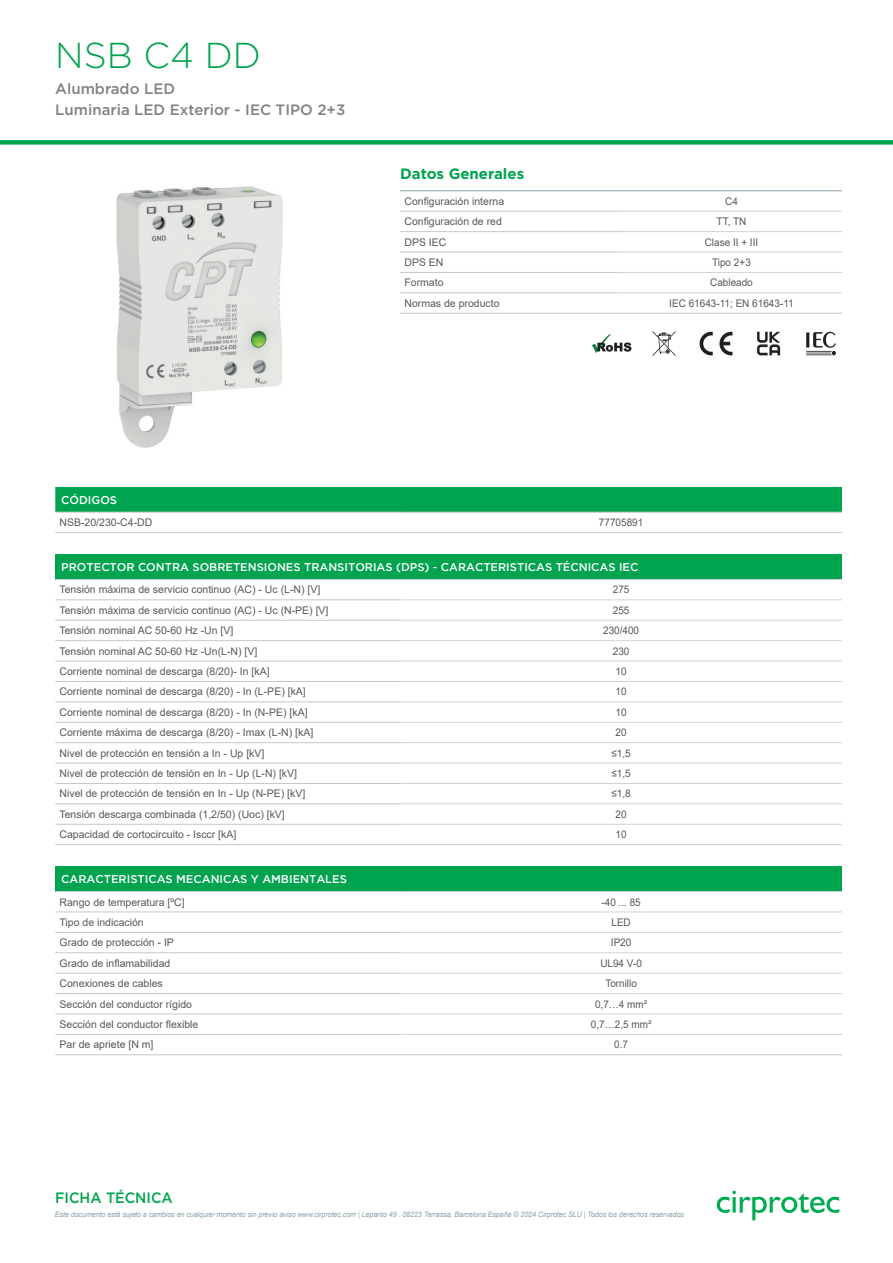
<style>
.page{position:relative;width:893px;height:1263px;background:#fff}
.page>*{position:absolute;margin:0;border:0;box-sizing:border-box;transform-origin:0 0}
.t1{font:300 36px "Gotham";color:#00a34e}
.t2{font:500 15px/21.3px "Gotham";color:#808285}
.t3{font:700 15px "Gotham";color:#00a34e}
.t4{font:500 15px "Gotham";color:#00a34e;scale:.95 1}
.t5{font:500 11.25px "Gotham";color:#fff}
.t6{font:10.5px "Arial";color:#57585a}
.t7{font:10.5px "Arial";color:#57585a;scale:.95 1}
.t8{font:italic 7.5px "Arial";letter-spacing:-.01em;color:#8ba2aa;scale:.95 1}
</style>
<div class="page">
<img style="left:116px;top:186px;width:167px;height:262px">
<hr style="left:400px;top:211px;width:221px;height:1px;background:#c0cace">
<hr style="left:400px;top:231px;width:221px;height:1px;background:#c0cace">
<hr style="left:621px;top:211px;width:221px;height:1px;background:#d1d2d4">
<hr style="left:400px;top:252px;width:221px;height:1px;background:#c0cace">
<hr style="left:621px;top:231px;width:221px;height:1px;background:#d1d2d4">
<hr style="left:400px;top:272px;width:221px;height:1px;background:#c0cace">
<hr style="left:621px;top:252px;width:221px;height:1px;background:#d1d2d4">
<hr style="left:400px;top:292px;width:221px;height:1px;background:#c0cace">
<hr style="left:621px;top:272px;width:221px;height:1px;background:#d1d2d4">
<hr style="left:400px;top:313px;width:221px;height:1px;background:#c0cace">
<hr style="left:621px;top:292px;width:221px;height:1px;background:#d1d2d4">
<hr style="left:621px;top:313px;width:221px;height:1px;background:#c0cace">
<img style="left:591px;top:334px;width:41px;height:19px">
<img style="left:652px;top:331px;width:24px;height:25px">
<img style="left:699px;top:331px;width:34px;height:25px">
<img style="left:757px;top:331px;width:24px;height:25px">
<img style="left:806px;top:331px;width:30px;height:25px">
<hr style="left:400px;top:190px;width:442px;height:1px;background:#8ba2aa">
<div style="left:55px;top:487px;width:787px;height:25px;background:#00a34e"></div>
<hr style="left:55px;top:512px;width:345px;height:1px;background:#d1d2d4">
<hr style="left:55px;top:532px;width:345px;height:1px;background:#c0cace">
<hr style="left:400px;top:512px;width:442px;height:1px;background:#c0cace">
<hr style="left:400px;top:532px;width:442px;height:1px;background:#c0cace">
<div style="left:55px;top:554px;width:787px;height:25px;background:#00a34e"></div>
<hr style="left:55px;top:599px;width:345px;height:1px;background:#c0cace">
<hr style="left:55px;top:620px;width:345px;height:1px;background:#c0cace">
<hr style="left:400px;top:599px;width:442px;height:1px;background:#d1d2d4">
<hr style="left:55px;top:640px;width:345px;height:1px;background:#c0cace">
<hr style="left:400px;top:620px;width:442px;height:1px;background:#d1d2d4">
<hr style="left:55px;top:661px;width:345px;height:1px;background:#c0cace">
<hr style="left:400px;top:640px;width:442px;height:1px;background:#d1d2d4">
<hr style="left:55px;top:681px;width:345px;height:1px;background:#c0cace">
<hr style="left:400px;top:661px;width:442px;height:1px;background:#d1d2d4">
<hr style="left:55px;top:701px;width:345px;height:1px;background:#c0cace">
<hr style="left:400px;top:681px;width:442px;height:1px;background:#d1d2d4">
<hr style="left:55px;top:722px;width:345px;height:1px;background:#c0cace">
<hr style="left:400px;top:701px;width:442px;height:1px;background:#d1d2d4">
<hr style="left:55px;top:742px;width:345px;height:1px;background:#c0cace">
<hr style="left:400px;top:722px;width:442px;height:1px;background:#d1d2d4">
<hr style="left:55px;top:763px;width:345px;height:1px;background:#c0cace">
<hr style="left:400px;top:742px;width:442px;height:1px;background:#d1d2d4">
<hr style="left:55px;top:783px;width:345px;height:1px;background:#c0cace">
<hr style="left:400px;top:763px;width:442px;height:1px;background:#d1d2d4">
<hr style="left:55px;top:803px;width:345px;height:1px;background:#c0cace">
<hr style="left:400px;top:783px;width:442px;height:1px;background:#d1d2d4">
<hr style="left:55px;top:824px;width:345px;height:1px;background:#c0cace">
<hr style="left:400px;top:803px;width:442px;height:1px;background:#d1d2d4">
<hr style="left:55px;top:844px;width:345px;height:1px;background:#c0cace">
<hr style="left:400px;top:824px;width:442px;height:1px;background:#d1d2d4">
<hr style="left:400px;top:844px;width:442px;height:1px;background:#c0cace">
<hr style="left:55px;top:579px;width:345px;height:1px;background:#d1d2d4">
<hr style="left:400px;top:579px;width:442px;height:1px;background:#d1d2d4">
<div style="left:55px;top:866px;width:787px;height:25px;background:#00a34e"></div>
<hr style="left:55px;top:911px;width:345px;height:1px;background:#c0cace">
<hr style="left:55px;top:932px;width:345px;height:1px;background:#c0cace">
<hr style="left:400px;top:911px;width:442px;height:1px;background:#d1d2d4">
<hr style="left:55px;top:952px;width:345px;height:1px;background:#c0cace">
<hr style="left:400px;top:932px;width:442px;height:1px;background:#d1d2d4">
<hr style="left:55px;top:973px;width:345px;height:1px;background:#c0cace">
<hr style="left:400px;top:952px;width:442px;height:1px;background:#d1d2d4">
<hr style="left:55px;top:993px;width:345px;height:1px;background:#c0cace">
<hr style="left:400px;top:973px;width:442px;height:1px;background:#d1d2d4">
<hr style="left:55px;top:1013px;width:345px;height:1px;background:#c0cace">
<hr style="left:400px;top:993px;width:442px;height:1px;background:#d1d2d4">
<hr style="left:55px;top:1034px;width:345px;height:1px;background:#c0cace">
<hr style="left:400px;top:1013px;width:442px;height:1px;background:#d1d2d4">
<hr style="left:55px;top:1054px;width:345px;height:1px;background:#c0cace">
<hr style="left:400px;top:1034px;width:442px;height:1px;background:#d1d2d4">
<hr style="left:400px;top:1054px;width:442px;height:1px;background:#c0cace">
<hr style="left:55px;top:891px;width:345px;height:1px;background:#d1d2d4">
<hr style="left:400px;top:891px;width:442px;height:1px;background:#d1d2d4">
<div style="left:0;top:140px;width:893px;height:5px;background:#00a34e"></div>
<svg style="left:717px;top:1191px;width:122px;height:29px"></svg>
<h1 class="t1" style="left:55px;top:33px;width:207px">NSB C4 DD</h1>
<h2 class="t2" style="left:55px;top:77px;width:292px">Alumbrado LED<br>Luminaria LED Exterior - IEC TIPO 2+3</h2>
<h2 class="t3" style="left:400px;top:164px;width:126px">Datos Generales</h2>
<p class="t6" style="left:404px;top:194px;width:101px">Configuración interna</p>
<p class="t7" style="left:725px;top:194px;width:15px">C4</p>
<p class="t6" style="left:404px;top:214px;width:99px">Configuración de red</p>
<p class="t7" style="left:717px;top:214px;width:33px">TT, TN</p>
<p class="t6" style="left:404px;top:235px;width:44px">DPS IEC</p>
<p class="t7" style="left:705px;top:235px;width:58px">Clase II + III</p>
<p class="t6" style="left:404px;top:255px;width:41px">DPS EN</p>
<p class="t7" style="left:712px;top:255px;width:42px">Tipo 2+3</p>
<p class="t6" style="left:404px;top:275px;width:41px">Formato</p>
<p class="t7" style="left:710px;top:275px;width:46px">Cableado</p>
<p class="t6" style="left:404px;top:296px;width:97px">Normas de producto</p>
<p class="t7" style="left:669px;top:296px;width:132px">IEC 61643-11; EN 61643-11</p>
<p class="t5" style="left:61px;top:493px;width:57px">CÓDIGOS</p>
<p class="t6" style="left:60px;top:515px;width:94px">NSB-20/230-C4-DD</p>
<p class="t7" style="left:599px;top:515px;width:48px">77705891</p>
<p class="t5" style="left:61px;top:560px;width:579px">PROTECTOR CONTRA SOBRETENSIONES TRANSITORIAS (DPS) - CARACTERISTICAS TÉCNICAS IEC</p>
<p class="t6" style="left:60px;top:582px;width:262px">Tensión máxima de servicio continuo (AC) - Uc (L-N) [V]</p>
<p class="t7" style="left:613px;top:582px;width:19px">275</p>
<p class="t6" style="left:60px;top:603px;width:270px">Tensión máxima de servicio continuo (AC) - Uc (N-PE) [V]</p>
<p class="t7" style="left:613px;top:603px;width:19px">255</p>
<p class="t6" style="left:60px;top:623px;width:175px">Tensión nominal AC 50-60 Hz -Un [V]</p>
<p class="t7" style="left:603px;top:623px;width:39px">230/400</p>
<p class="t6" style="left:60px;top:644px;width:199px">Tensión nominal AC 50-60 Hz -Un(L-N) [V]</p>
<p class="t7" style="left:613px;top:644px;width:19px">230</p>
<p class="t6" style="left:60px;top:664px;width:212px">Corriente nominal de descarga (8/20)- In [kA]</p>
<p class="t7" style="left:616px;top:664px;width:13px">10</p>
<p class="t6" style="left:60px;top:684px;width:248px">Corriente nominal de descarga (8/20) - In (L-PE) [kA]</p>
<p class="t7" style="left:616px;top:684px;width:13px">10</p>
<p class="t6" style="left:60px;top:705px;width:249px">Corriente nominal de descarga (8/20) - In (N-PE) [kA]</p>
<p class="t7" style="left:616px;top:705px;width:13px">10</p>
<p class="t6" style="left:60px;top:725px;width:255px">Corriente máxima de descarga (8/20) - Imax (L-N) [kA]</p>
<p class="t7" style="left:616px;top:725px;width:13px">20</p>
<p class="t6" style="left:60px;top:746px;width:206px">Nivel de protección en tensión a In - Up [kV]</p>
<p class="t7" style="left:611px;top:746px;width:22px">≤1,5</p>
<p class="t6" style="left:60px;top:766px;width:239px">Nivel de protección de tensión en In - Up (L-N) [kV]</p>
<p class="t7" style="left:611px;top:766px;width:22px">≤1,5</p>
<p class="t6" style="left:60px;top:786px;width:247px">Nivel de protección de tensión en In - Up (N-PE) [kV]</p>
<p class="t7" style="left:611px;top:786px;width:22px">≤1,8</p>
<p class="t6" style="left:60px;top:807px;width:227px">Tensión descarga combinada (1,2/50) (Uoc) [kV]</p>
<p class="t7" style="left:616px;top:807px;width:13px">20</p>
<p class="t6" style="left:60px;top:827px;width:178px">Capacidad de cortocircuito - Isccr [kA]</p>
<p class="t7" style="left:616px;top:827px;width:13px">10</p>
<p class="t5" style="left:61px;top:873px;width:287px">CARACTERISTICAS MECANICAS Y AMBIENTALES</p>
<p class="t6" style="left:60px;top:895px;width:127px">Rango de temperatura [ºC]</p>
<p class="t7" style="left:601px;top:895px;width:43px">-40 ... 85</p>
<p class="t6" style="left:60px;top:915px;width:86px">Tipo de indicación</p>
<p class="t7" style="left:611px;top:915px;width:22px">LED</p>
<p class="t6" style="left:60px;top:935px;width:116px">Grado de protección - IP</p>
<p class="t7" style="left:611px;top:935px;width:23px">IP20</p>
<p class="t6" style="left:60px;top:956px;width:112px">Grado de inflamabilidad</p>
<p class="t7" style="left:600px;top:956px;width:45px">UL94 V-0</p>
<p class="t6" style="left:60px;top:976px;width:105px">Conexiones de cables</p>
<p class="t7" style="left:605px;top:976px;width:35px">Tornillo</p>
<p class="t6" style="left:60px;top:997px;width:134px">Sección del conductor rígido</p>
<p class="t7" style="left:595px;top:997px;width:56px">0,7…4 mm²</p>
<p class="t6" style="left:60px;top:1017px;width:140px">Sección del conductor flexible</p>
<p class="t7" style="left:591px;top:1017px;width:65px">0,7…2,5 mm²</p>
<p class="t6" style="left:60px;top:1037px;width:95px">Par de apriete [N m]</p>
<p class="t7" style="left:614px;top:1037px;width:16px">0.7</p>
<h2 class="t4" style="left:55px;top:1187px;width:125px">FICHA TÉCNICA</h2>
<p class="t8" style="left:55px;top:1210px;width:664px">Este documento está sujeto a cambios en cualquier momento sin previo aviso www.cirprotec.com | Lepanto 49 . 08223 Terrassa, Barcelona España © 2024 Cirprotec SLU | Todos los derechos reservados</p>
</div>
